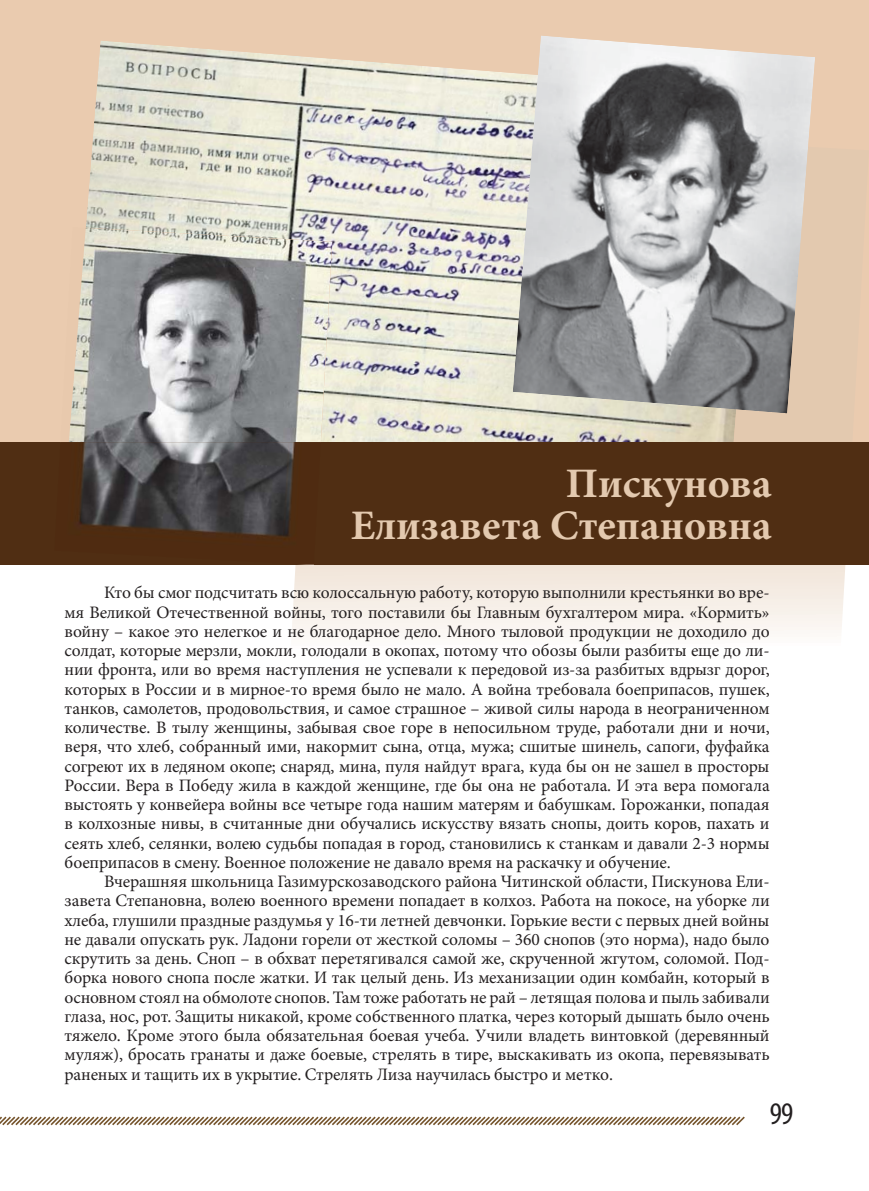
<style>
.page{position:relative;width:869px;height:1191px;background:#fff}
.page>*{position:absolute;margin:0;border:0;box-sizing:border-box;transform-origin:0 0}
.t1{font:700 42px/42px "Minion Pro";color:#e3c9af;text-align:right}
.t2{font:condensed 31.5px "Myriad Pro";color:#231f20}
.t3{font:17.5px/19.2px "Minion Pro";letter-spacing:-.01em;color:#231f20;text-align:justify}
</style>
<div class="page">
<svg style="left:0;top:1116px;width:745px;height:10px"></svg>
<div style="left:0;top:0;width:868px;height:475px;background:#eacbaf"></div>
<svg style="left:290px;top:564px;width:555px;height:69px"></svg>
<img style="left:86px;top:41px;width:650px;height:401px">
<div style="left:0;top:442px;width:868px;height:122px;background:#502e13"></div>
<img style="left:512px;top:35px;width:302px;height:378px">
<svg style="left:296px;top:564px;width:18px;height:1px"></svg>
<img style="left:69px;top:228px;width:263px;height:214px">
<img style="left:79px;top:442px;width:216px;height:98px">
<h1 class="t1" style="left:350px;top:462px;width:422px">Пискунова<br>Елизавета Степановна</h1>
<p class="t3" style="left:64px;top:582px;width:706px;text-indent:40px">Кто бы смог подсчитать всю колоссальную работу, которую выполнили крестьянки во вре&shy;мя Великой Отечественной войны, того поставили бы Главным бухгалтером мира. «Кормить» войну – какое это нелегкое и не благодарное дело. Много тыловой продукции не доходило до солдат, которые мерзли, мокли, голодали в окопах, потому что обозы были разбиты еще до ли&shy;нии фронта, или во время наступления не успевали к передовой из-за разбитых вдрызг дорог, которых в России и в мирное-то время было не мало. А война требовала боеприпасов, пушек, танков, самолетов, продовольствия, и самое страшное – живой силы народа в неограниченном количестве. В тылу женщины, забывая свое горе в непосильном труде, работали дни и ночи, веря, что хлеб, собранный ими, накормит сына, отца, мужа; сшитые шинель, сапоги, фуфайка согреют их в ледяном окопе; снаряд, мина, пуля найдут врага, куда бы он не зашел в просторы России. Вера в Победу жила в каждой женщине, где бы она не работала. И эта вера помогала выстоять у конвейера войны все четыре года нашим матерям и бабушкам. Горожанки, попадая в колхозные нивы, в считанные дни обучались искусству вязать снопы, доить коров, пахать и сеять хлеб, селянки, волею судьбы попадая в город, становились к станкам и давали 2-3 нормы боеприпасов в смену. Военное положение не давало время на раскачку и обучение.</p>
<p class="t3" style="left:64px;top:871px;width:706px;text-indent:40px">Вчерашняя школьница Газимурскозаводского района Читинской области, Пискунова Ели&shy;завета Степановна, волею военного времени попадает в колхоз. Работа на покосе, на уборке ли хлеба, глушили праздные раздумья у 16-ти летней девчонки. Горькие вести с первых дней войны не давали опускать рук. Ладони горели от жесткой соломы – 360 снопов (это норма), надо было скрутить за день. Сноп – в обхват перетягивался самой же, скрученной жгутом, соломой. Под&shy;борка нового снопа после жатки. И так целый день. Из механизации один комбайн, который в основном стоял на обмолоте снопов. Там тоже работать не рай – летящая полова и пыль забивали глаза, нос, рот. Защиты никакой, кроме собственного платка, через который дышать было очень тяжело. Кроме этого была обязательная боевая учеба. Учили владеть винтовкой (деревянный муляж), бросать гранаты и даже боевые, стрелять в тире, выскакивать из окопа, перевязывать раненых и тащить их в укрытие. Стрелять Лиза научилась быстро и метко.</p>
<h2 class="t2" style="left:769px;top:1095px;width:25px">99</h2>
</div>
